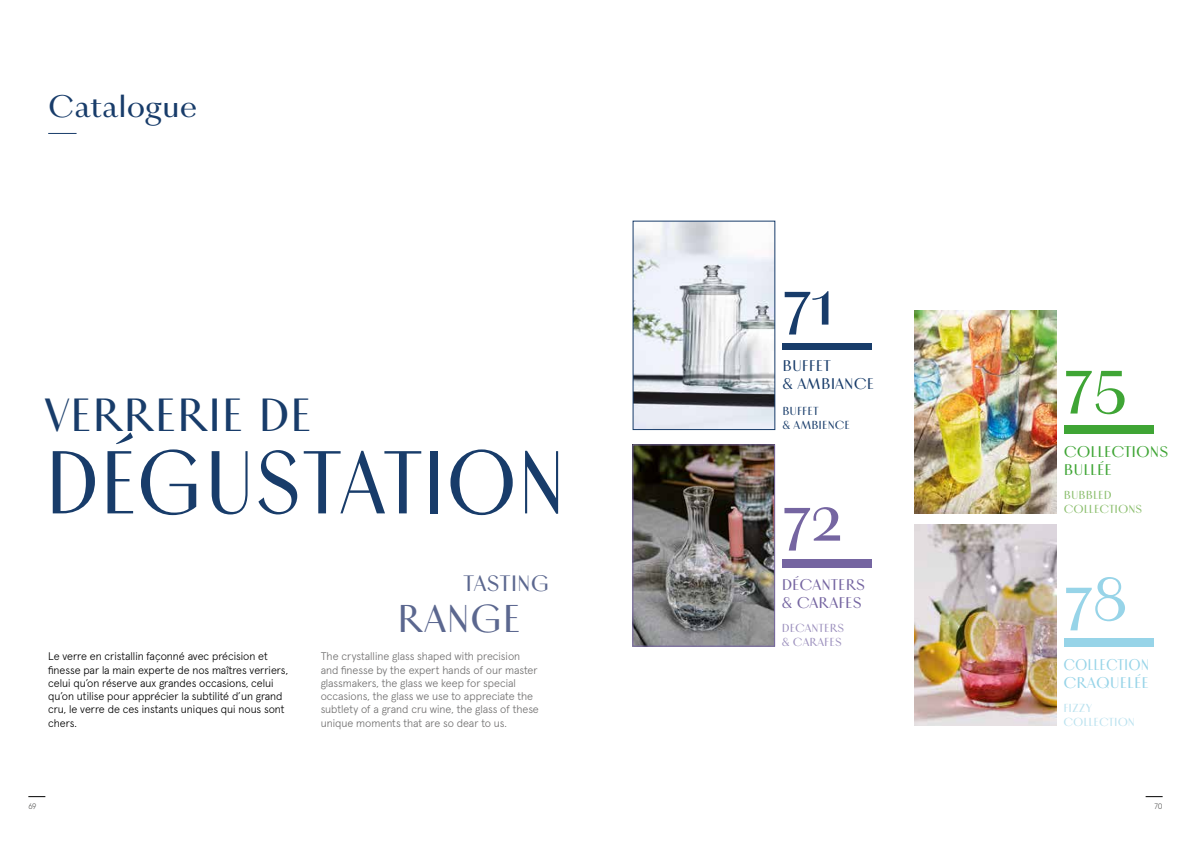
<style>
.page{position:relative;width:1191px;height:842px;background:#fff}
.page>*{position:absolute;margin:0;border:0;box-sizing:border-box;transform-origin:0 0}
.t1{font:500 92px "Vinter";color:#183c6a;scale:.9 1}
.t2{font:500 70px "Vinter";color:#3fa535}
.t3{font:500 70px "Vinter";color:#7565a1}
.t4{font:500 70px "Vinter";color:#97d4e8}
.t5{font:500 70px "Vinter";color:#183c6a}
.t6{font:500 48px "Vinter";color:#183c6a}
.t7{font:500 40px "Vinter";color:#5b678f}
.t8{font:500 32px "Vinter";color:#183c6a}
.t9{font:500 23px "Vinter";color:#5b678f}
.t10{font:500 16px/18px "Vinter";color:#97d4e8;scale:.9 1}
.t11{font:500 16px/18px "Vinter";color:#3fa535}
.t12{font:500 16px/18px "Vinter";color:#7565a1}
.t13{font:500 16px/18px "Vinter";color:#183c6a}
.t14{font:500 12px/14px "Vinter";color:#8bbe6d}
.t15{font:500 12px/14px "Vinter";color:#9d91be}
.t16{font:500 12px/14px "Vinter";color:#183c6a}
.t17{font:500 12px/14px "Vinter";color:#bbe2ef}
.t18{font:300 11px/13.2px "Apercu";color:#000}
.t19{font:300 11px/13.2px "Apercu";color:#706f6f}
.t20{font:300 8px "Apercu";color:#575756}
</style>
<div class="page">
<svg style="left:1145px;top:796px;width:17px;height:1px"></svg>
<svg style="left:28px;top:796px;width:17px;height:1px"></svg>
<svg style="left:48px;top:133px;width:29px;height:1px"></svg>
<img style="left:634px;top:223px;width:139px;height:205px">
<div style="left:632px;top:221px;width:143px;height:209px;border:1px solid #183c6a"></div>
<div style="left:782px;top:342px;width:90px;height:8px;background:#183c6a"></div>
<img style="left:914px;top:310px;width:142px;height:203px">
<div style="left:1063px;top:426px;width:90px;height:8px;background:#3fa535"></div>
<img style="left:914px;top:525px;width:142px;height:201px">
<div style="left:1063px;top:639px;width:90px;height:8px;background:#97d4e8"></div>
<img style="left:634px;top:446px;width:139px;height:199px">
<div style="left:632px;top:444px;width:143px;height:203px;border:1px solid #7565a1"></div>
<div style="left:782px;top:559px;width:89px;height:8px;background:#7565a1"></div>
<h3 class="t8" style="left:48px;top:86px;width:151px">Catalogue</h3>
<h3 class="t6" style="left:45px;top:385px;width:269px">VERRERIE DE</h3>
<h1 class="t1" style="left:45px;top:424px;width:581px">DÉGUSTATION</h1>
<h3 class="t9" style="left:463px;top:568px;width:87px">TASTING</h3>
<h3 class="t7" style="left:397px;top:593px;width:126px">RANGE</h3>
<p class="t18" style="left:48px;top:649px;width:241px">Le verre en cristallin façonné avec précision et finesse par la main experte de nos maîtres verriers, celui qu’on réserve aux grandes occasions, celui qu’on utilise pour apprécier la subtilité d’un grand cru, le verre de ces instants uniques qui nous sont chers.</p>
<p class="t19" style="left:321px;top:649px;width:220px">The crystalline glass shaped with precision and finesse by the expert hands of our master glassmakers, the glass we keep for special occasions, the glass we use to appreciate the subtlety of a grand cru wine, the glass of these unique moments that are so dear to us.</p>
<h2 class="t5" style="left:782px;top:256px;width:54px">71</h2>
<h3 class="t13" style="left:782px;top:357px;width:93px">BUFFET<br>&amp; AMBIANCE</h3>
<p class="t16" style="left:782px;top:405px;width:69px">BUFFET<br>&amp; AMBIENCE</p>
<h2 class="t3" style="left:782px;top:472px;width:62px">72</h2>
<h3 class="t12" style="left:781px;top:576px;width:85px">DÉCANTERS &amp; CARAFES</h3>
<p class="t15" style="left:781px;top:621px;width:64px">DECANTERS &amp; CARAFES</p>
<h2 class="t2" style="left:1063px;top:335px;width:66px">75</h2>
<h3 class="t11" style="left:1063px;top:443px;width:106px">COLLECTIONS<br>BULLÉE</h3>
<p class="t14" style="left:1063px;top:488px;width:80px">BUBBLED<br>COLLECTIONS</p>
<h2 class="t4" style="left:1063px;top:552px;width:65px">78</h2>
<h3 class="t10" style="left:1063px;top:656px;width:97px">COLLECTION<br>CRAQUELÉE</h3>
<p class="t17" style="left:1063px;top:701px;width:73px">FIZZY<br>COLLECTION</p>
<p class="t20" style="left:28px;top:800px;width:10px">69</p>
<p class="t20" style="left:1154px;top:800px;width:10px">70</p>
</div>
